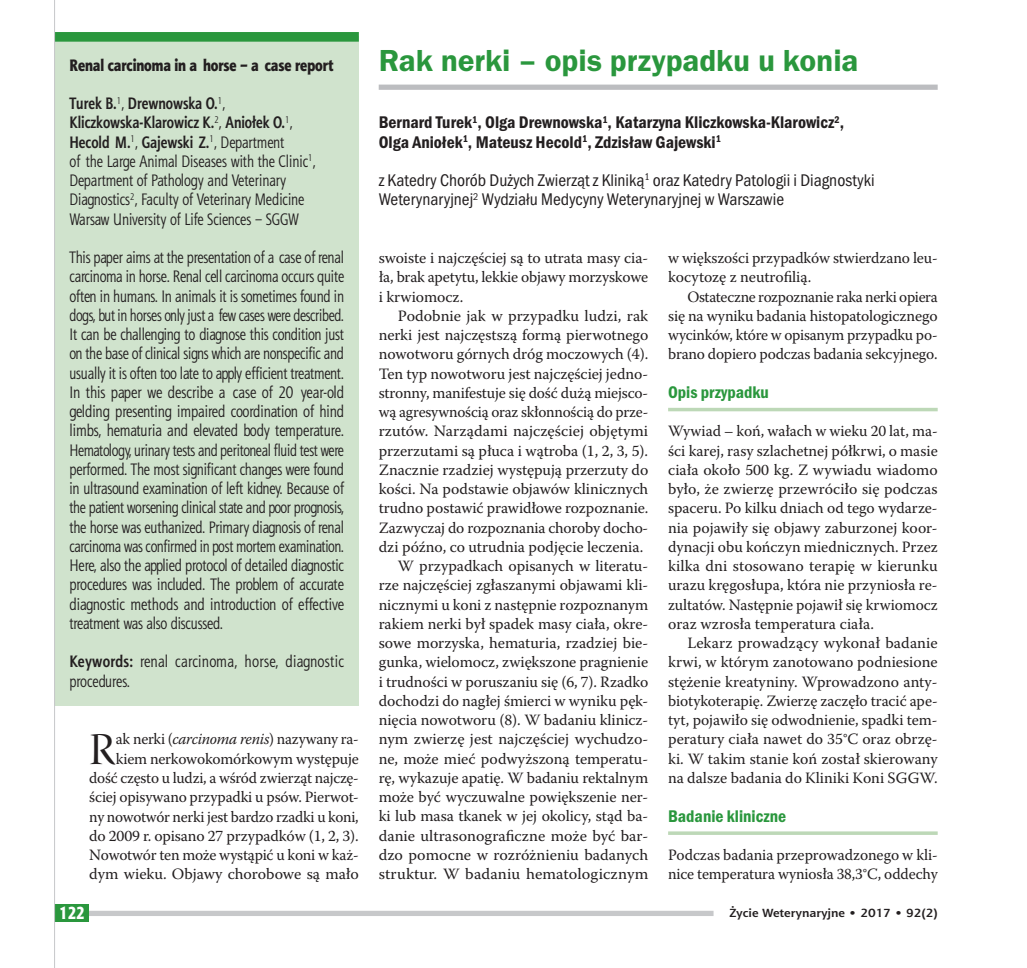
<style>
.page{position:relative;width:1027px;height:968px;background:#fff}
.page>*{position:absolute;margin:0;border:0;box-sizing:border-box;transform-origin:0 0}
.t1{font:44.98px "Warnock Pro Disp";color:#231f20}
.t2{font:600 31.5px "Franklin Gothic Itc TEE Dm";letter-spacing:-.005em;color:#2a973d}
.t3{font:17.5px/19.2px "Franklin Got Itc TOT Boo Con";color:#231f20}
.t4{font:17.5px/19.2px "Franklin Got Itc TOT Dem Con";color:#231f20}
.t5{font:17.5px "Franklin Got Itc TOT Dem Con";color:#2a973d}
.t6{font:17.5px "Aerton Cnd EFN Black";color:#fff}
.t7{font:16.62px/19.2px "Aerton Cnd EFN";color:#231f20}
.t8{font:16.62px "Aerton Cnd EFN Black";color:#231f20}
.t9{font:15.75px/19.2px "Warnock Pro";letter-spacing:-.005em;color:#231f20;text-align:justify}
.t10{font:700 11.9px "Aerton EFN";color:#231f20;scale:1.11 1}
.s1{font-weight:700}
.s2{font-style:italic}
</style>
<div class="page">
<hr style="left:668px;top:408px;width:270px;height:3px;background:#bdd8b7">
<svg style="left:668px;top:831px;width:270px;height:4px"></svg>
<div style="left:379px;top:85px;width:559px;height:5px;background:#bcbdc0"></div>
<div style="left:55px;top:37px;width:304px;height:669px;background:#d0e3cd"></div>
<div style="left:55px;top:32px;width:304px;height:10px;background:#2a973d"></div>
<div style="left:55px;top:911px;width:658px;height:5px;background:#c7c8ca"></div>
<div style="left:55px;top:904px;width:34px;height:17px;background:#2a973d"></div>
<hr style="left:54px;top:0;width:1px;height:968px;background:#c7c8ca">
<p class="t8" style="left:69px;top:55px;width:265px">Renal carcinoma in a horse – a case report</p>
<p class="t7" style="left:69px;top:94px;width:248px"><span class="s1">Turek B.</span><sup>1</sup>, <span class="s1">Drewnowska O.</span><sup>1</sup>, <span class="s1">Kliczkowska‑Klarowicz K.</span><sup>2</sup>, <span class="s1">Aniołek O.</span><sup>1</sup>, <span class="s1">Hecold M.</span><sup>1</sup>, <span class="s1">Gajewski Z.</span><sup>1</sup>, Department<br>of the Large Animal Diseases with the Clinic<sup>1</sup>, Department of Pathology and Veterinary Diagnostics<sup>2</sup>, Faculty of Veterinary Medicine Warsaw University of Life Sciences – SGGW</p>
<p class="t7" style="left:69px;top:248px;width:276px;text-align:justify">This paper aims at the presentation of a case of renal carcinoma in horse. Renal cell carcinoma occurs quite often in humans. In animals it is sometimes found in dogs, but in horses only just a few cases were described.<br>It can be challenging to diagnose this condition just on the base of clinical signs which are nonspecific and usually it is often too late to apply efficient treatment.<br>In this paper we describe a case of 20 year-old gelding presenting impaired coordination of hind limbs, hematuria and elevated body temperature.<br>Hematology, urinary tests and peritoneal fluid test were performed. The most significant changes were found in ultrasound examination of left kidney. Because of the patient worsening clinical state and poor prognosis, the horse was euthanized. Primary diagnosis of renal carcinoma was confirmed in post mortem examination.<br>Here, also the applied protocol of detailed diagnostic procedures was included. The problem of accurate diagnostic methods and introduction of effective treatment was also discussed.</p>
<p class="t7" style="left:69px;top:652px;width:276px"><span class="s1">Keywords:</span> renal carcinoma, horse, diagnostic procedures.</p>
<p class="t9" style="left:89px;top:729px;width:271px;text-align:right">ak nerki (<span class="s2">carcinoma renis</span>) nazywany ra&shy;kiem nerkowokomórkowym występuje dość często u ludzi, a wśród zwierząt najczę&shy;ściej opisywano przypadki u psów. Pierwot&shy;ny nowotwór nerki jest bardzo rzadki u koni, do 2009 r. opisano 27 przypadków (1, 2, 3).<br>Nowotwór ten może wystąpić u koni w każ&shy;dym wieku. Objawy chorobowe są mało</p>
<h1 class="t1" style="left:89px;top:725px;width:28px">R</h1>
<h2 class="t2" style="left:379px;top:42px;width:481px">Rak nerki – opis przypadku u konia</h2>
<p class="t4" style="left:379px;top:113px;width:467px">Bernard Turek<sup>1</sup>, Olga Drewnowska<sup>1</sup>, Katarzyna Kliczkowska-Klarowicz<sup>2</sup>,<br>Olga Aniołek<sup>1</sup>, Mateusz Hecold<sup>1</sup>, Zdzisław Gajewski<sup>1</sup></p>
<p class="t3" style="left:379px;top:171px;width:497px">z Katedry Chorób Dużych Zwierząt z Kliniką<sup>1</sup> oraz Katedry Patologii i Diagnostyki<br>Weterynaryjnej<sup>2</sup> Wydziału Medycyny Weterynaryjnej w Warszawie</p>
<p class="t9" style="left:379px;top:248px;width:271px">swoiste i najczęściej są to utrata masy cia&shy;ła, brak apetytu, lekkie objawy morzyskowe i krwiomocz.</p>
<p class="t9" style="left:398px;top:306px;width:252px">Podobnie jak w przypadku ludzi, rak</p>
<p class="t9" style="left:379px;top:325px;width:271px">nerki jest najczęstszą formą pierwotnego</p>
<p class="t9" style="left:379px;top:344px;width:271px">nowotworu górnych dróg moczowych (4).</p>
<p class="t9" style="left:379px;top:363px;width:271px">Ten typ nowotworu jest najczęściej jedno-</p>
<p class="t9" style="left:379px;top:383px;width:271px">stronny, manifestuje się dość dużą miejsco-</p>
<p class="t9" style="left:379px;top:402px;width:271px">wą agresywnością oraz skłonnością do prze-</p>
<p class="t9" style="left:379px;top:421px;width:271px">rzutów. Narządami najczęściej objętymi</p>
<p class="t9" style="left:379px;top:440px;width:271px">przerzutami są płuca i wątroba (1, 2, 3, 5).</p>
<p class="t9" style="left:379px;top:460px;width:271px">Znacznie rzadziej występują przerzuty do</p>
<p class="t9" style="left:379px;top:479px;width:271px">kości. Na podstawie objawów klinicznych</p>
<p class="t9" style="left:379px;top:498px;width:271px">trudno postawić prawidłowe rozpoznanie.</p>
<p class="t9" style="left:379px;top:517px;width:271px">Zazwyczaj do rozpoznania choroby docho-</p>
<p class="t9" style="left:379px;top:537px;width:266px">dzi późno, co utrudnia podjęcie leczenia.</p>
<p class="t9" style="left:398px;top:556px;width:252px">W przypadkach opisanych w literatu-</p>
<p class="t9" style="left:379px;top:575px;width:271px">rze najczęściej zgłaszanymi objawami kli-</p>
<p class="t9" style="left:379px;top:594px;width:271px">nicznymi u koni z następnie rozpoznanym</p>
<p class="t9" style="left:379px;top:614px;width:271px">rakiem nerki był spadek masy ciała, okre-</p>
<p class="t9" style="left:379px;top:633px;width:271px">sowe morzyska, hematuria, rzadziej bie-</p>
<p class="t9" style="left:379px;top:652px;width:271px">gunka, wielomocz, zwiększone pragnienie</p>
<p class="t9" style="left:379px;top:671px;width:271px">i trudności w poruszaniu się (6, 7). Rzadko</p>
<p class="t9" style="left:379px;top:691px;width:271px">dochodzi do nagłej śmierci w wyniku pęk-</p>
<p class="t9" style="left:379px;top:710px;width:271px">nięcia nowotworu (8). W badaniu klinicz-</p>
<p class="t9" style="left:379px;top:729px;width:271px">nym zwierzę jest najczęściej wychudzo-</p>
<p class="t9" style="left:379px;top:748px;width:271px">ne, może mieć podwyższoną temperatu-</p>
<p class="t9" style="left:379px;top:768px;width:271px">rę, wykazuje apatię. W badaniu rektalnym</p>
<p class="t9" style="left:379px;top:787px;width:271px">może być wyczuwalne powiększenie ner-</p>
<p class="t9" style="left:379px;top:806px;width:271px">ki lub masa tkanek w jej okolicy, stąd ba-</p>
<p class="t9" style="left:379px;top:825px;width:271px">danie ultrasonograficzne może być bar-</p>
<p class="t9" style="left:379px;top:845px;width:271px">dzo pomocne w rozróżnieniu badanych</p>
<p class="t9" style="left:379px;top:864px;width:271px">struktur. W badaniu hematologicznym</p>
<p class="t9" style="left:668px;top:248px;width:271px">w większości przypadków stwierdzano leu&shy;kocytozę z neutrofilią.</p>
<p class="t9" style="left:668px;top:286px;width:271px;text-indent:19px">Ostateczne rozpoznanie raka nerki opiera się na wyniku badania histopatologicznego wycinków, które w opisanym przypadku po&shy;brano dopiero podczas badania sekcyjnego.</p>
<p class="t5" style="left:668px;top:382px;width:102px">Opis przypadku</p>
<p class="t9" style="left:668px;top:421px;width:271px">Wywiad – koń, wałach w wieku 20 lat, ma&shy;ści karej, rasy szlachetnej półkrwi, o masie ciała około 500 kg. Z wywiadu wiadomo było, że zwierzę przewróciło się podczas spaceru. Po kilku dniach od tego wydarze&shy;nia pojawiły się objawy zaburzonej koor&shy;dynacji obu kończyn miednicznych. Przez kilka dni stosowano terapię w kierunku urazu kręgosłupa, która nie przyniosła re&shy;zultatów. Następnie pojawił się krwiomocz oraz wzrosła temperatura ciała.</p>
<p class="t9" style="left:668px;top:633px;width:271px;text-indent:19px">Lekarz prowadzący wykonał badanie krwi, w którym zanotowano podniesione stężenie kreatyniny. Wprowadzono anty&shy;biotykoterapię. Zwierzę zaczęło tracić ape&shy;tyt, pojawiło się odwodnienie, spadki tem&shy;peratury ciała nawet do 35°C oraz obrzę&shy;ki. W takim stanie koń został skierowany na dalsze badania do Kliniki Koni SGGW.</p>
<p class="t5" style="left:668px;top:805px;width:120px">Badanie kliniczne</p>
<p class="t9" style="left:668px;top:845px;width:271px">Podczas badania przeprowadzonego w kli&shy;nice temperatura wyniosła 38,3°C, oddechy</p>
<p class="t6" style="left:59px;top:902px;width:27px">122</p>
<p class="t10" style="left:729px;top:906px;width:189px">Życie Weterynaryjne • 2017 • 92(2)</p>
</div>
